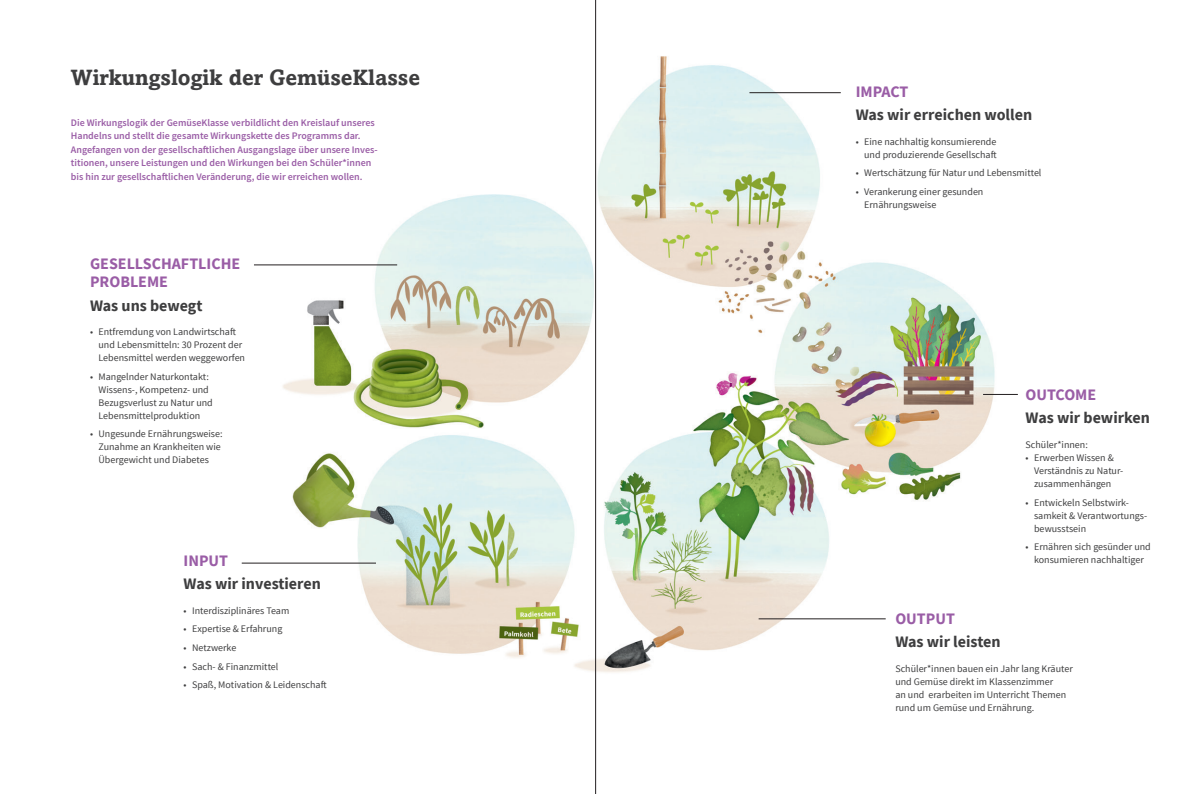
<style>
.page{position:relative;width:1191px;height:794px;background:#fff}
.page>*{position:absolute;margin:0;border:0;box-sizing:border-box;transform-origin:0 0}
.Headline{font:700 22px "Amasis MT Pro";color:#3e3e3f}
.t1{font:700 16px "Source Sans Pro";color:#3e3e3f}
.t2{font:700 16px/18px "Source Sans Pro";color:#9a5da6}
.t3{font:10px/13px "Source Sans Pro";color:#3e3e3f}
.t4{font:600 10px/13.5px "Source Sans Pro";color:#9a5da6}
</style>
<div class="page">
<img style="left:241px;top:52px;width:777px;height:627px">
<hr style="left:254px;top:265px;width:143px;height:1px;background:#231f20">
<hr style="left:242px;top:563px;width:134px;height:1px;background:#231f20">
<hr style="left:758px;top:618px;width:127px;height:1px;background:#231f20">
<hr style="left:983px;top:394px;width:34px;height:1px;background:#231f20">
<hr style="left:749px;top:92px;width:91px;height:1px;background:#231f20">
<hr style="left:595px;top:0;width:1px;height:794px;background:#231f20">
<p class="Headline" style="left:71px;top:64px;width:351px">Wirkungslogik der GemüseKlasse</p>
<p class="t4" style="left:71px;top:116px;width:308px">Die Wirkungslogik der GemüseKlasse verbildlicht den Kreislauf unseres Handelns und stellt die gesamte Wirkungskette des Programms dar.<br>Angefangen von der gesellschaftlichen Ausgangslage über unsere Inves&shy;titionen, unsere Leistungen und den Wirkungen bei den Schüler*innen bis hin zur gesellschaftlichen Veränderung, die wir erreichen wollen.</p>
<p class="t2" style="left:90px;top:254px;width:152px">GESELLSCHAFTLICHE<br>PROBLEME</p>
<p class="t1" style="left:90px;top:294px;width:114px">Was uns bewegt</p>
<p class="t3" style="left:99px;top:325px;width:148px;text-indent:-9px">• Entfremdung von Landwirtschaft und Lebensmitteln: 30 Prozent der<br>Lebensmittel werden weggeworfen</p>
<p class="t3" style="left:99px;top:370px;width:116px;text-indent:-9px">• Mangelnder Naturkontakt:<br>Wissens-, Kompetenz- und<br>Bezugsverlust zu Natur und<br>Lebensmittelproduktion</p>
<p class="t3" style="left:99px;top:427px;width:125px;text-indent:-9px">• Ungesunde Ernährungsweise:<br>Zunahme an Krankheiten wie<br>Übergewicht und Diabetes</p>
<p class="t2" style="left:184px;top:551px;width:46px">INPUT</p>
<p class="t1" style="left:184px;top:573px;width:139px">Was wir investieren</p>
<p class="t3" style="left:184px;top:604px;width:107px">• Interdisziplinäres Team</p>
<p class="t3" style="left:184px;top:622px;width:100px">• Expertise &amp; Erfahrung</p>
<p class="t3" style="left:184px;top:641px;width:54px">• Netzwerke</p>
<p class="t3" style="left:184px;top:660px;width:96px">• Sach- &amp; Finanzmittel</p>
<p class="t3" style="left:184px;top:678px;width:145px">• Spaß, Motivation &amp; Leidenschaft</p>
<p class="t2" style="left:855px;top:82px;width:54px">IMPACT</p>
<p class="t1" style="left:855px;top:104px;width:178px">Was wir erreichen wollen</p>
<p class="t3" style="left:855px;top:135px;width:142px;text-align:right">• Eine nachhaltig konsumierende und produzierende Gesellschaft</p>
<p class="t3" style="left:855px;top:167px;width:187px">• Wertschätzung für Natur und Lebensmittel</p>
<p class="t3" style="left:864px;top:185px;width:121px;text-indent:-9px">• Verankerung einer gesunden<br>Ernährungsweise</p>
<p class="t2" style="left:1025px;top:385px;width:72px">OUTCOME</p>
<p class="t1" style="left:1025px;top:407px;width:126px">Was wir bewirken</p>
<p class="t3" style="left:1025px;top:438px;width:64px">Schüler*innen:</p>
<p class="t3" style="left:1034px;top:451px;width:91px;text-indent:-9px">• Erwerben Wissen &amp;<br>Verständnis zu Natur&shy;zusammenhängen</p>
<p class="t3" style="left:1034px;top:496px;width:115px;text-indent:-9px">• Entwickeln Selbstwirk&shy;samkeit &amp; Verantwortungs&shy;bewusstsein</p>
<p class="t3" style="left:1025px;top:541px;width:127px;text-align:center">• Ernähren sich gesünder und konsumieren nachhaltiger</p>
<p class="t2" style="left:895px;top:609px;width:61px">OUTPUT</p>
<p class="t1" style="left:895px;top:631px;width:107px">Was wir leisten</p>
<p class="t3" style="left:895px;top:662px;width:179px">Schüler*innen bauen ein Jahr lang Kräuter und Gemüse direkt im Klassenzimmer<br>an und erarbeiten im Unterricht Themen rund um Gemüse und Ernährung.</p>
</div>
